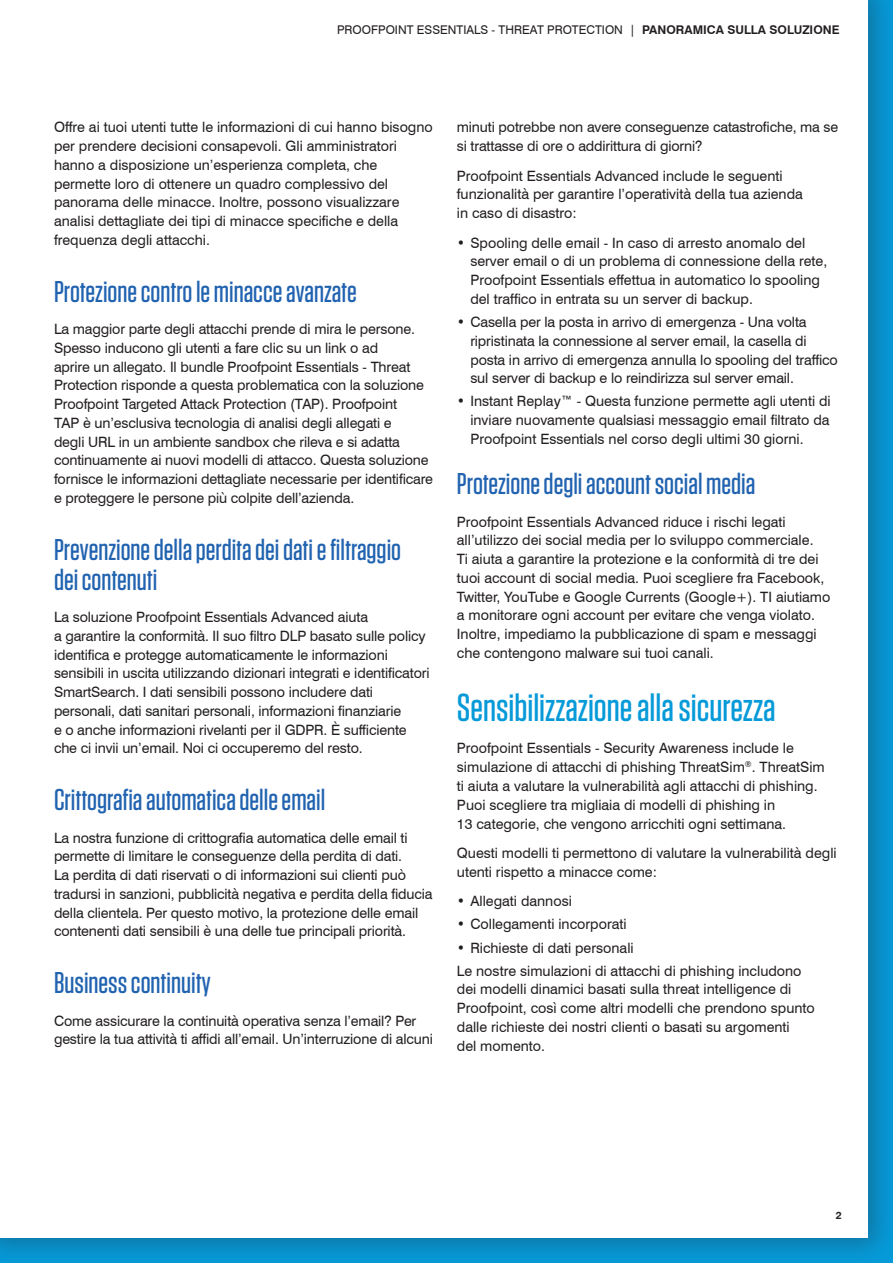
<style>
.page{position:relative;width:893px;height:1263px;background:#fff}
.page>*{position:absolute;margin:0;border:0;box-sizing:border-box;transform-origin:0 0}
.t1{font:500 39px "Tungsten";color:#069ad9}
.t2{font:500 30px/30px "Tungsten";color:#2163b0}
.t3{font:14.25px/18.8px "Swiss 721 BT";color:#231f20}
.t4{font:12px "Swiss 721 BT";color:#231f20}
.t5{font:700 10.5px "Swiss 721 BT";color:#231f20}
.s1{font-weight:700}
</style>
<div class="page">
<div style="left:0;top:0;width:893px;height:1263px;background:#231f20;opacity:.3"></div>
<div style="left:0;top:0;width:868px;height:1237px;background:#fff"></div>
<p class="t4" style="left:337px;top:22px;width:504px">PROOFPOINT ESSENTIALS - THREAT PROTECTION | <span class="s1">PANORAMICA SULLA SOLUZIONE</span></p>
<p class="t3" style="left:54px;top:118px;width:380px">Offre ai tuoi utenti tutte le informazioni di cui hanno bisogno per prendere decisioni consapevoli. Gli amministratori hanno a disposizione un’esperienza completa, che permette loro di ottenere un quadro complessivo del panorama delle minacce. Inoltre, possono visualizzare analisi dettagliate dei tipi di minacce specifiche e della frequenza degli attacchi.</p>
<h2 class="t2" style="left:54px;top:277px;width:304px">Protezione contro le minacce avanzate</h2>
<p class="t3" style="left:54px;top:320px;width:381px">La maggior parte degli attacchi prende di mira le persone.<br>Spesso inducono gli utenti a fare clic su un link o ad<br>aprire un allegato. Il bundle Proofpoint Essentials - Threat Protection risponde a questa problematica con la soluzione Proofpoint Targeted Attack Protection (TAP). Proofpoint<br>TAP è un’esclusiva tecnologia di analisi degli allegati e<br>degli URL in un ambiente sandbox che rileva e si adatta continuamente ai nuovi modelli di attacco. Questa soluzione fornisce le informazioni dettagliate necessarie per identificare e proteggere le persone più colpite dell’azienda.</p>
<h2 class="t2" style="left:54px;top:535px;width:349px">Prevenzione della perdita dei dati e filtraggio dei contenuti</h2>
<p class="t3" style="left:54px;top:608px;width:377px">La soluzione Proofpoint Essentials Advanced aiuta<br>a garantire la conformità. Il suo filtro DLP basato sulle policy identifica e protegge automaticamente le informazioni sensibili in uscita utilizzando dizionari integrati e identificatori SmartSearch. I dati sensibili possono includere dati personali, dati sanitari personali, informazioni finanziarie<br>e o anche informazioni rivelanti per il GDPR. È sufficiente che ci invii un’email. Noi ci occuperemo del resto.</p>
<h2 class="t2" style="left:54px;top:785px;width:273px">Crittografia automatica delle email</h2>
<p class="t3" style="left:54px;top:828px;width:380px">La nostra funzione di crittografia automatica delle email ti permette di limitare le conseguenze della perdita di dati.<br>La perdita di dati riservati o di informazioni sui clienti può tradursi in sanzioni, pubblicità negativa e perdita della fiducia della clientela. Per questo motivo, la protezione delle email contenenti dati sensibili è una delle tue principali priorità.</p>
<h2 class="t2" style="left:54px;top:968px;width:159px">Business continuity</h2>
<p class="t3" style="left:54px;top:1011px;width:381px">Come assicurare la continuità operativa senza l’email? Per gestire la tua attività ti affidi all’email. Un’interruzione di alcuni</p>
<p class="t3" style="left:457px;top:118px;width:383px">minuti potrebbe non avere conseguenze catastrofiche, ma se si trattasse di ore o addirittura di giorni?</p>
<p class="t3" style="left:457px;top:166px;width:348px">Proofpoint Essentials Advanced include le seguenti funzionalità per garantire l’operatività della tua azienda in caso di disastro:</p>
<p class="t3" style="left:470px;top:233px;width:358px;text-indent:-13px">• Spooling delle email - In caso di arresto anomalo del server email o di un problema di connessione della rete, Proofpoint Essentials effettua in automatico lo spooling del traffico in entrata su un server di backup.</p>
<p class="t3" style="left:470px;top:312px;width:369px;text-indent:-13px">• Casella per la posta in arrivo di emergenza - Una volta ripristinata la connessione al server email, la casella di posta in arrivo di emergenza annulla lo spooling del traffico sul server di backup e lo reindirizza sul server email.</p>
<p class="t3" style="left:470px;top:392px;width:362px;text-align:justify;text-indent:-13px">• Instant Replay™ - Questa funzione permette agli utenti di inviare nuovamente qualsiasi messaggio email filtrato da Proofpoint Essentials nel corso degli ultimi 30 giorni.</p>
<h2 class="t2" style="left:457px;top:469px;width:300px">Protezione degli account social media</h2>
<p class="t3" style="left:457px;top:512px;width:375px">Proofpoint Essentials Advanced riduce i rischi legati all’utilizzo dei social media per lo sviluppo commerciale.<br>Ti aiuta a garantire la protezione e la conformità di tre dei tuoi account di social media. Puoi scegliere fra Facebook, Twitter, YouTube e Google Currents (Google+). TI aiutiamo a monitorare ogni account per evitare che venga violato.<br>Inoltre, impediamo la pubblicazione di spam e messaggi che contengono malware sui tuoi canali.</p>
<h1 class="t1" style="left:457px;top:687px;width:320px">Sensibilizzazione alla sicurezza</h1>
<p class="t3" style="left:457px;top:739px;width:369px">Proofpoint Essentials - Security Awareness include le simulazione di attacchi di phishing ThreatSim<sup>®</sup>. ThreatSim ti aiuta a valutare la vulnerabilità agli attacchi di phishing.<br>Puoi scegliere tra migliaia di modelli di phishing in<br>13 categorie, che vengono arricchiti ogni settimana.</p>
<p class="t3" style="left:457px;top:843px;width:381px">Questi modelli ti permettono di valutare la vulnerabilità degli utenti rispetto a minacce come:</p>
<p class="t3" style="left:457px;top:892px;width:117px">• Allegati dannosi</p>
<p class="t3" style="left:457px;top:915px;width:171px">• Collegamenti incorporati</p>
<p class="t3" style="left:457px;top:936px;width:346px;line-height:23.1px">• Richieste di dati personali<br>Le nostre simulazioni di attacchi di phishing includono</p>
<p class="t3" style="left:457px;top:980px;width:359px">dei modelli dinamici basati sulla threat intelligence di Proofpoint, così come altri modelli che prendono spunto dalle richieste dei nostri clienti o basati su argomenti<br>del momento.</p>
<p class="t5" style="left:836px;top:1208px;width:7px">2</p>
</div>
